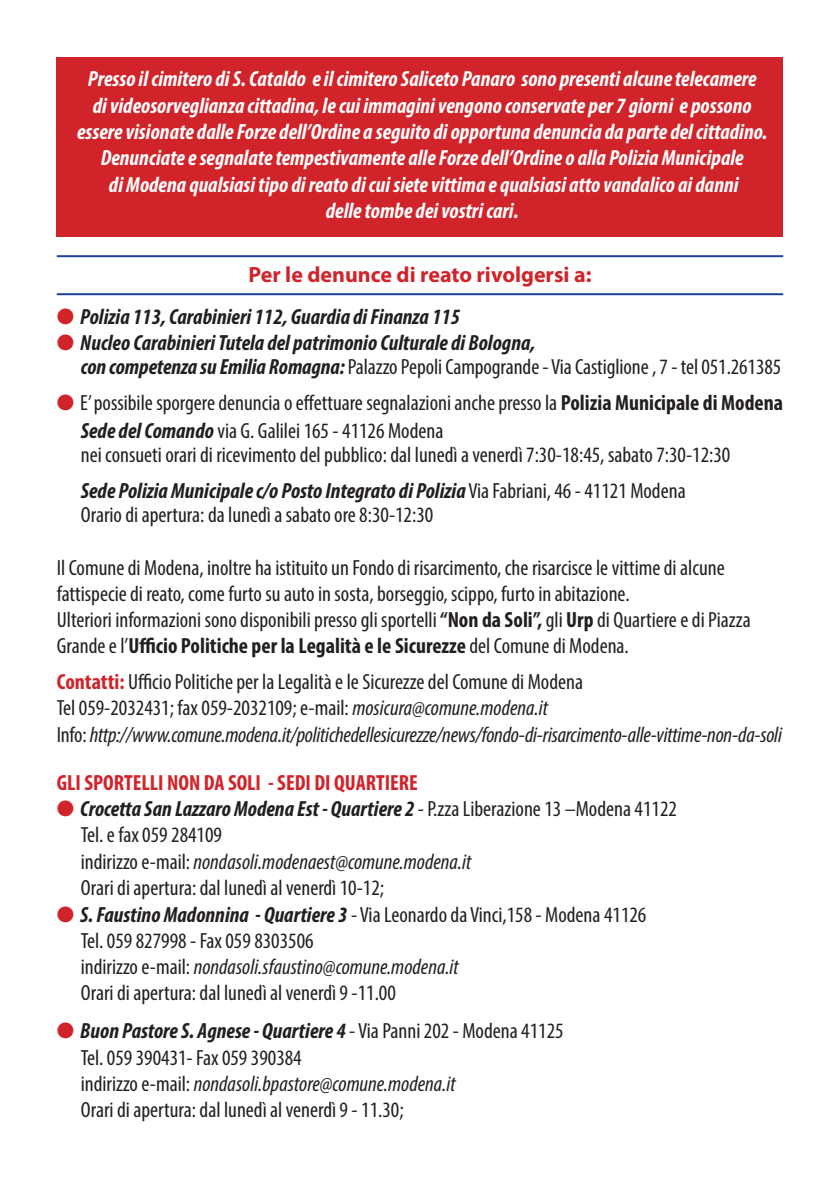
<style>
.page{position:relative;width:840px;height:1191px;background:#fff}
.page>*{position:absolute;margin:0;border:0;box-sizing:border-box;transform-origin:0 0}
.t1{font:condensed 22px/26px "Myriad Pro";color:#231f20}
.t2{font:italic 700 condensed 22px/26.4px "Myriad Pro";color:#fff;text-align:center}
.t3{font:italic 700 condensed 22px "Myriad Pro";color:#231f20}
.t4{font:italic condensed 22px "Myriad Pro";letter-spacing:-.01em;color:#231f20}
.t5{font:700 condensed 22px "Myriad Pro";color:#d1232a}
.t6{font:700 22px "Myriad Pro";color:#d1232a}
.s1{color:#d1232a}
.s2{font-weight:700;font-style:italic}
.s3{font-weight:700}
.s4{font-weight:400;font-style:normal}
.s5{font-weight:700;color:#d1232a}
.s6{font-style:italic}
.s7{font-style:normal}
</style>
<div class="page">
<div style="left:57px;top:57px;width:725px;height:179px;background:#d1232a"></div>
<hr style="left:57px;top:255px;width:725px;height:2px;background:#20419a">
<hr style="left:57px;top:293px;width:725px;height:2px;background:#20419a">
<p class="t2" style="left:88px;top:65px;width:670px">Presso il cimitero di S. Cataldo e il cimitero Saliceto Panaro sono presenti alcune telecamere</p>
<p class="t2" style="left:77px;top:92px;width:691px">di videosorveglianza cittadina, le cui immagini vengono conservate per 7 giorni e possono essere visionate dalle Forze dell’Ordine a seguito di opportuna denuncia da parte del cittadino.</p>
<p class="t2" style="left:101px;top:144px;width:644px">Denunciate e segnalate tempestivamente alle Forze dell’Ordine o alla Polizia Municipale</p>
<p class="t2" style="left:109px;top:171px;width:631px">di Modena qualsiasi tipo di reato di cui siete vittima e qualsiasi atto vandalico ai danni</p>
<p class="t2" style="left:325px;top:197px;width:194px">delle tombe dei vostri cari.</p>
<p class="t6" style="left:248px;top:260px;width:344px">Per le denunce di reato rivolgersi a:</p>
<p class="t3" style="left:57px;top:303px;width:405px"><span class="s1">●</span> Polizia 113, Carabinieri 112, Guardia di Finanza 115</p>
<p class="t3" style="left:57px;top:329px;width:480px"><span class="s1">●</span> Nucleo Carabinieri Tutela del patrimonio Culturale di Bologna,</p>
<p class="t1" style="left:81px;top:354px;width:701px"><span class="s2">con competenza su Emilia Romagna:</span> Palazzo Pepoli Campogrande - Via Castiglione , 7 - tel 051.261385</p>
<p class="t1" style="left:57px;top:390px;width:727px"><span class="s1">●</span> E’ possibile sporgere denuncia o effettuare segnalazioni anche presso la <span class="s3">Polizia Municipale di Modena</span></p>
<p class="t1" style="left:81px;top:418px;width:364px"><span class="s2">Sede del Comando</span> via G. Galilei 165 - 41126 Modena</p>
<p class="t1" style="left:81px;top:442px;width:650px">nei consueti orari di ricevimento del pubblico: dal lunedì a venerdì 7:30-18:45, sabato 7:30-12:30</p>
<p class="t3" style="left:81px;top:477px;width:606px">Sede Polizia Municipale c/o Posto Integrato di Polizia <span class="s4">Via Fabriani, 46 - 41121 Modena</span></p>
<p class="t1" style="left:81px;top:502px;width:354px">Orario di apertura: da lunedì a sabato ore 8:30-12:30</p>
<p class="t1" style="left:57px;top:554px;width:669px">Il Comune di Modena, inoltre ha istituito un Fondo di risarcimento, che risarcisce le vittime di alcune</p>
<p class="t1" style="left:57px;top:580px;width:574px">fattispecie di reato, come furto su auto in sosta, borseggio, scippo, furto in abitazione.</p>
<p class="t1" style="left:57px;top:606px;width:695px">Ulteriori informazioni sono disponibili presso gli sportelli <span class="s3">“Non da Soli”,</span> gli <span class="s3">Urp</span> di Quartiere e di Piazza<br>Grande e l’<span class="s3">Ufficio Politiche per la Legalità e le Sicurezze</span> del Comune di Modena.</p>
<p class="t1" style="left:57px;top:668px;width:527px"><span class="s5">Contatti:</span> Ufficio Politiche per la Legalità e le Sicurezze del Comune di Modena</p>
<p class="t1" style="left:57px;top:694px;width:492px">Tel 059-2032431; fax 059-2032109; e-mail: <span class="s6">mosicura@comune.modena.it</span></p>
<p class="t4" style="left:57px;top:721px;width:726px"><span class="s7">Info:</span> http://www.comune.modena.it/politichedellesicurezze/news/fondo-di-risarcimento-alle-vittime-non-da-soli</p>
<p class="t5" style="left:57px;top:768px;width:362px">GLI SPORTELLI NON DA SOLI - SEDI DI QUARTIERE</p>
<p class="t3" style="left:57px;top:795px;width:621px"><span class="s1">●</span> Crocetta San Lazzaro Modena Est - Quartiere 2 <span class="s4">- P.zza Liberazione 13 –Modena 41122</span></p>
<p class="t1" style="left:81px;top:822px;width:143px">Tel. e fax 059 284109</p>
<p class="t4" style="left:81px;top:848px;width:392px"><span class="s7">indirizzo e-mail:</span> nondasoli.modenaest@comune.modena.it</p>
<p class="t1" style="left:81px;top:874px;width:304px">Orari di apertura: dal lunedì al venerdì 10-12;</p>
<p class="t1" style="left:57px;top:901px;width:591px"><span class="s1">●</span> <span class="s2">S. Faustino Madonnina - Quartiere 3</span> - Via Leonardo da Vinci,158 - Modena 41126</p>
<p class="t1" style="left:81px;top:927px;width:234px">Tel. 059 827998 - Fax 059 8303506</p>
<p class="t4" style="left:81px;top:953px;width:379px"><span class="s7">indirizzo e-mail:</span> nondasoli.sfaustino@comune.modena.it</p>
<p class="t1" style="left:81px;top:979px;width:316px">Orari di apertura: dal lunedì al venerdì 9 -11.00</p>
<p class="t3" style="left:57px;top:1017px;width:508px"><span class="s1">●</span> Buon Pastore S. Agnese - Quartiere 4 <span class="s4">- Via Panni 202 - Modena 41125</span></p>
<p class="t1" style="left:81px;top:1044px;width:222px">Tel. 059 390431- Fax 059 390384</p>
<p class="t4" style="left:81px;top:1070px;width:376px"><span class="s7">indirizzo e-mail:</span> nondasoli.bpastore@comune.modena.it</p>
<p class="t1" style="left:81px;top:1096px;width:324px">Orari di apertura: dal lunedì al venerdì 9 - 11.30;</p>
</div>
